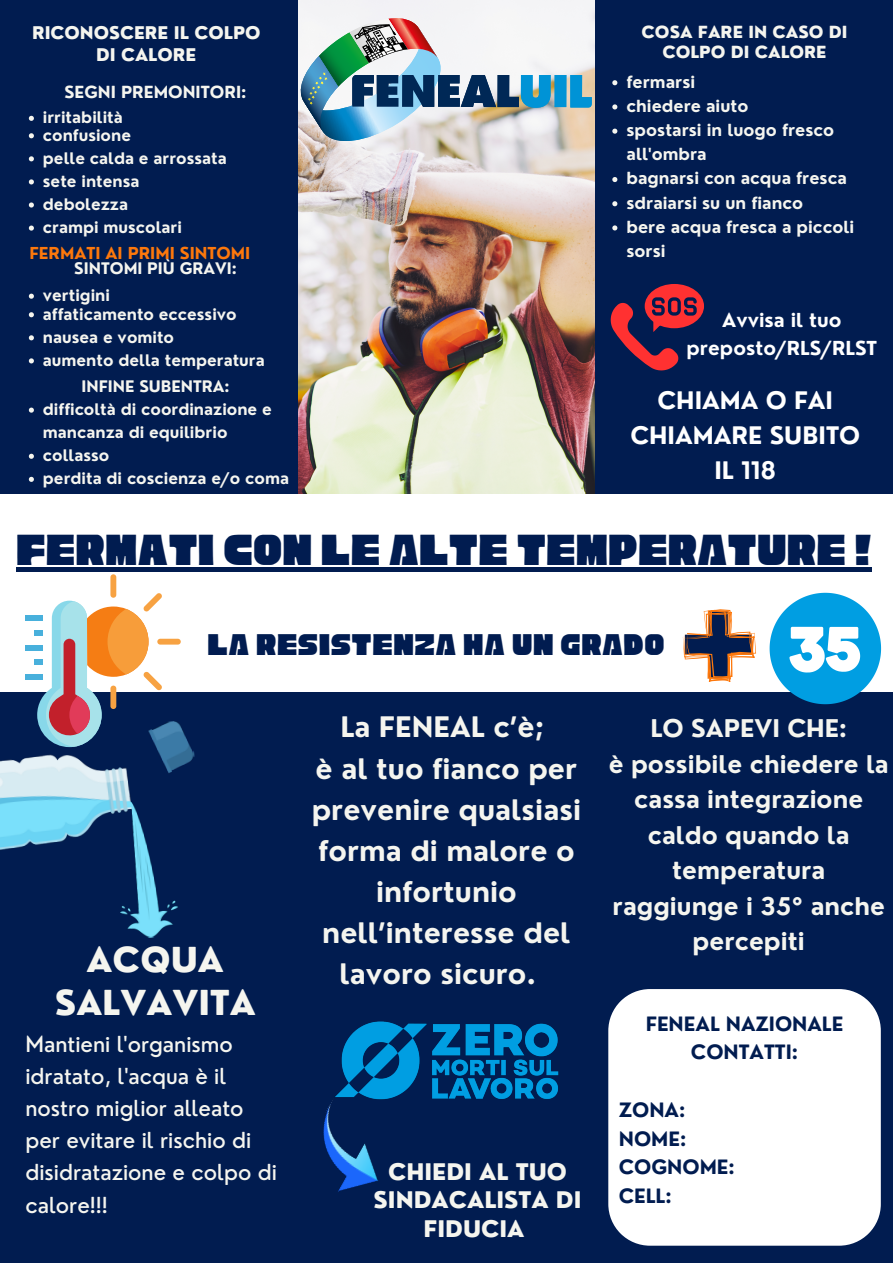
<style>
.page{position:relative;width:893px;height:1263px;background:#fff}
.page>*{position:absolute;margin:0;border:0;box-sizing:border-box;transform-origin:0 0}
.t1{font:48.15px "Cubao Free Regular";color:#011c50}
.t2{font:800 33.53px/43.3px "Nourd";color:#f5f5ef;text-align:center}
.t3{font:33.15px "Cubao Free Regular";letter-spacing:.015em;color:#011c50}
.t4{font:700 27.53px "Nourd";color:#f5f5ef}
.t5{font:700 23.77px/35.5px "Nourd";color:#f5f5ef;text-align:center}
.t6{font:700 23.55px/34.9px "Nourd";color:#fff;text-align:center}
.t7{font:800 22.27px/28.7px "Nourd";color:#f5f5ef;text-align:center}
.t8{font:500 21.52px/32.1px "Nourd";color:#f5f5ef}
.t9{font:700 19.27px "Nourd";color:#011c50}
.t10{font:700 18.83px/28.1px "Nourd";color:#fff;text-align:center}
.t11{font:800 17.02px/22px "Nourd";color:#f5f5ef;text-align:center}
.t12{font:700 16.27px/24.2px "Nourd";color:#f5f5ef}
.t13{font:800 16.27px/20.9px "Nourd";color:#f5f5ef;text-align:center}
.t14{font:700 16.05px "Nourd";color:#fd780c}
.t15{font:700 15.52px/23.1px "Nourd";color:#f5f5ef}
</style>
<div class="page">
<hr style="left:16px;top:568px;width:855px;height:4px;background:#011c50">
<svg style="left:683px;top:609px;width:73px;height:73px"></svg>
<img style="left:298px;top:0;width:297px;height:493px">
<div style="left:595px;top:0;width:298px;height:493px;background:#011c50"></div>
<div style="left:0;top:0;width:298px;height:493px;background:#011c50"></div>
<div style="left:298px;top:692px;width:297px;height:571px;background:#011c50"></div>
<div style="left:595px;top:692px;width:298px;height:571px;background:#011c50"></div>
<div style="left:0;top:692px;width:298px;height:571px;background:#011c50"></div>
<svg style="left:769px;top:593px;width:112px;height:111px"></svg>
<div style="left:25px;top:615px;width:18px;height:6px;background:#48b0dc"></div>
<div style="left:34px;top:630px;width:9px;height:6px;background:#48b0dc"></div>
<div style="left:25px;top:645px;width:18px;height:5px;background:#48b0dc"></div>
<div style="left:25px;top:674px;width:18px;height:6px;background:#48b0dc"></div>
<div style="left:34px;top:659px;width:9px;height:6px;background:#48b0dc"></div>
<div style="left:110px;top:574px;width:6px;height:24px;background:#f7a242;border-radius:3px"></div>
<div style="left:157px;top:639px;width:24px;height:6px;background:#f7a242;border-radius:3px"></div>
<svg style="left:37px;top:593px;width:125px;height:127px"></svg>
<svg style="left:29px;top:408px;width:5px;height:5px"></svg>
<svg style="left:29px;top:454px;width:5px;height:5px"></svg>
<svg style="left:29px;top:477px;width:5px;height:5px"></svg>
<svg style="left:610px;top:284px;width:94px;height:86px"></svg>
<div style="left:554px;top:75px;width:12px;height:32px;background:#0093d6"></div>
<svg style="left:570px;top:75px;width:22px;height:32px"></svg>
<svg style="left:298px;top:18px;width:252px;height:129px"></svg>
<svg style="left:29px;top:116px;width:5px;height:5px"></svg>
<svg style="left:29px;top:133px;width:5px;height:5px"></svg>
<svg style="left:29px;top:156px;width:5px;height:5px"></svg>
<svg style="left:29px;top:179px;width:5px;height:5px"></svg>
<svg style="left:29px;top:202px;width:5px;height:6px"></svg>
<svg style="left:29px;top:226px;width:5px;height:5px"></svg>
<svg style="left:29px;top:294px;width:5px;height:5px"></svg>
<svg style="left:29px;top:312px;width:5px;height:5px"></svg>
<svg style="left:29px;top:335px;width:5px;height:5px"></svg>
<svg style="left:29px;top:358px;width:5px;height:5px"></svg>
<svg style="left:612px;top:80px;width:5px;height:5px"></svg>
<svg style="left:612px;top:104px;width:5px;height:5px"></svg>
<svg style="left:612px;top:129px;width:5px;height:5px"></svg>
<svg style="left:612px;top:177px;width:5px;height:5px"></svg>
<svg style="left:612px;top:201px;width:5px;height:5px"></svg>
<svg style="left:612px;top:225px;width:5px;height:5px"></svg>
<img style="left:0;top:720px;width:195px;height:218px">
<img style="left:335px;top:1021px;width:224px;height:78px">
<img style="left:323px;top:1098px;width:80px;height:94px">
<svg style="left:608px;top:989px;width:272px;height:256px;background:#f4f5f8"></svg>
<p class="t11" style="left:32px;top:21px;width:230px">RICONOSCERE IL COLPO<br>DI CALORE</p>
<p class="t12" style="left:65px;top:80px;width:183px">SEGNI PREMONITORI:</p>
<p class="t15" style="left:43px;top:106px;width:81px">irritabilità</p>
<p class="t15" style="left:43px;top:123px;width:90px">confusione</p>
<p class="t15" style="left:43px;top:146px;width:185px">pelle calda e arrossata</p>
<p class="t15" style="left:43px;top:169px;width:98px">sete intensa</p>
<p class="t15" style="left:43px;top:192px;width:87px">debolezza</p>
<p class="t15" style="left:43px;top:215px;width:140px">crampi muscolari</p>
<p class="t14" style="left:29px;top:243px;width:222px">FERMATI AI PRIMI SINTOMI</p>
<p class="t15" style="left:74px;top:257px;width:164px">SINTOMI PIÙ GRAVI:</p>
<p class="t15" style="left:43px;top:284px;width:69px">vertigini</p>
<p class="t15" style="left:43px;top:302px;width:195px">affaticamento eccessivo</p>
<p class="t15" style="left:43px;top:325px;width:133px">nausea e vomito</p>
<p class="t15" style="left:43px;top:348px;width:223px">aumento della temperatura</p>
<p class="t15" style="left:82px;top:374px;width:149px">INFINE SUBENTRA:</p>
<p class="t15" style="left:43px;top:397px;width:230px">difficoltà di coordinazione e mancanza di equilibrio</p>
<p class="t15" style="left:43px;top:444px;width:68px">collasso</p>
<p class="t15" style="left:43px;top:467px;width:248px">perdita di coscienza e/o coma</p>
<p class="t13" style="left:641px;top:21px;width:207px">COSA FARE IN CASO DI<br>COLPO DI CALORE</p>
<p class="t12" style="left:626px;top:69px;width:70px">fermarsi</p>
<p class="t12" style="left:626px;top:94px;width:123px">chiedere aiuto</p>
<p class="t12" style="left:626px;top:118px;width:209px">spostarsi in luogo fresco all'ombra</p>
<p class="t12" style="left:626px;top:166px;width:222px">bagnarsi con acqua fresca</p>
<p class="t12" style="left:626px;top:190px;width:178px">sdraiarsi su un fianco</p>
<p class="t12" style="left:626px;top:214px;width:229px">bere acqua fresca a piccoli sorsi</p>
<p class="t10" style="left:686px;top:305px;width:192px">Avvisa il tuo preposto/RLS/RLST</p>
<p class="t6" style="left:630px;top:383px;width:231px">CHIAMA O FAI<br>CHIAMARE SUBITO<br>IL 118</p>
<p class="t1" style="left:16px;top:526px;width:857px">FERMATI CON LE ALTE TEMPERATURE !</p>
<p class="t3" style="left:207px;top:628px;width:459px">LA RESISTENZA HA UN GRADO</p>
<p class="t2" style="left:55px;top:937px;width:202px">ACQUA<br>SALVAVITA</p>
<p class="t8" style="left:25px;top:1028px;width:253px">Mantieni l'organismo idratato, l'acqua è il nostro miglior alleato per evitare il rischio di disidratazione e colpo di calore!!!</p>
<p class="t4" style="left:340px;top:710px;width:205px">La FENEAL c’è;</p>
<p class="t4" style="left:315px;top:751px;width:263px">è al tuo fianco per</p>
<p class="t4" style="left:312px;top:792px;width:271px">prevenire qualsiasi</p>
<p class="t4" style="left:318px;top:833px;width:258px">forma di malore o</p>
<p class="t4" style="left:376px;top:874px;width:142px">infortunio</p>
<p class="t4" style="left:322px;top:915px;width:250px">nell’interesse del</p>
<p class="t4" style="left:339px;top:956px;width:198px">lavoro sicuro.</p>
<p class="t7" style="left:374px;top:1157px;width:209px">CHIEDI AL TUO<br>SINDACALISTA DI<br>FIDUCIA</p>
<p class="t5" style="left:650px;top:711px;width:198px">LO SAPEVI CHE:</p>
<p class="t5" style="left:609px;top:746px;width:281px">è possibile chiedere la cassa integrazione caldo quando la temperatura raggiunge i 35° anche percepiti</p>
<p class="t9" style="left:645px;top:1011px;width:199px">FENEAL NAZIONALE</p>
<p class="t9" style="left:691px;top:1040px;width:109px">CONTATTI:</p>
<p class="t9" style="left:619px;top:1097px;width:68px">ZONA:</p>
<p class="t9" style="left:619px;top:1126px;width:69px">NOME:</p>
<p class="t9" style="left:619px;top:1155px;width:118px">COGNOME:</p>
<p class="t9" style="left:619px;top:1184px;width:54px">CELL:</p>
</div>
